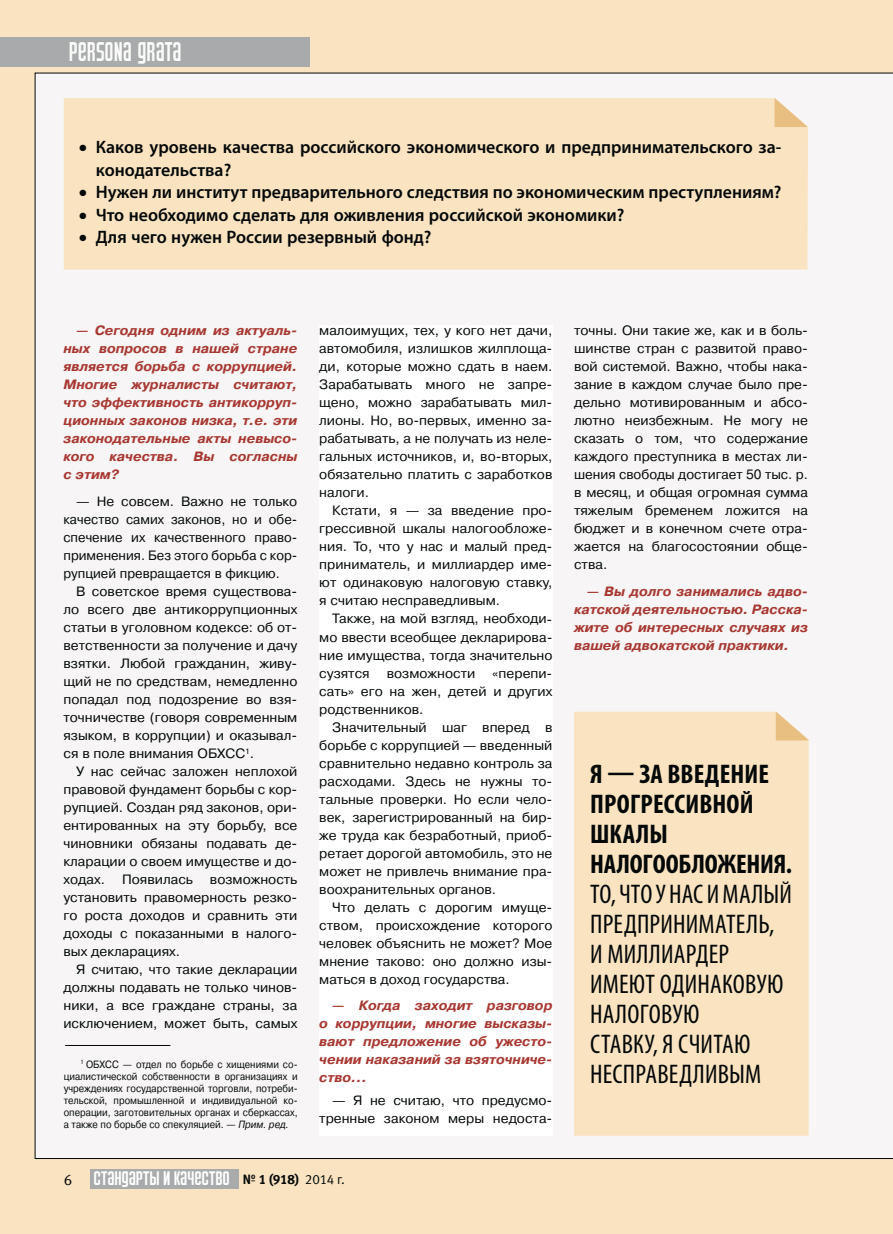
<style>
.page{position:relative;width:893px;height:1234px;background:#fff}
.page>*{position:absolute;margin:0;border:0;box-sizing:border-box;transform-origin:0 0}
.t1{font:condensed 27px/30px "Myriad Pro";letter-spacing:.005em;color:#040809}
.t2{font:700 condensed 27px/30px "Myriad Pro";letter-spacing:.005em;color:#040809}
.t3{font:27px "Airport";color:#fbfbfa;scale:.9 1}
.t4{font:19.5px "Airport";letter-spacing:-.005em;color:#fff}
.t5{font:600 18px/22.5px "Myriad Pro";color:#040809}
.t6{font:15px "Meta Normal LFC";color:#040809}
.t7{font:13.5px/18px "Pragmatica C";color:#040809;text-align:justify}
.t8{font:italic 700 13.5px/18px "Pragmatica C";color:#a83832;text-align:justify}
.t9{font:13.5px "Meta Bold LFC";color:#040809}
.t10{font:10.5px/12px "Pragmatica C";color:#040809;text-align:justify;scale:.9 1}
.s1{font-style:italic}
.s2{font-family:"Meta Bold C"}
.s3{font-family:"Meta Normal LFC"}
</style>
<div class="page">
<div style="left:0;top:0;width:893px;height:1233px;background:#f9e3c0"></div>
<div style="left:35px;top:73px;width:858px;height:1085px;background:#f7f5f5"></div>
<div style="left:0;top:37px;width:310px;height:30px;background:#a8aaac"></div>
<div style="left:90px;top:1168px;width:149px;height:20px;background:#a8aaac"></div>
<svg style="left:64px;top:98px;width:744px;height:171px"></svg>
<svg style="left:774px;top:98px;width:34px;height:29px"></svg>
<div style="left:319px;top:325px;width:233px;height:810px;background:#fff"></div>
<hr style="left:65px;top:1044px;width:105px;height:1px;background:#040809">
<svg style="left:574px;top:711px;width:235px;height:424px"></svg>
<svg style="left:776px;top:711px;width:33px;height:29px"></svg>
<svg style="left:80px;top:145px;width:12px;height:9px"></svg>
<svg style="left:80px;top:190px;width:12px;height:9px"></svg>
<svg style="left:80px;top:212px;width:12px;height:10px"></svg>
<svg style="left:80px;top:235px;width:12px;height:9px"></svg>
<h1 class="t3" style="left:69px;top:36px;width:127px">PERSONA GRATA</h1>
<p class="t5" style="left:96px;top:136px;width:687px">Каков уровень качества российского экономического и предпринимательского за&shy;конодательства?<br>Нужен ли институт предварительного следствия по экономическим преступлениям?<br>Что необходимо сделать для оживления российской экономики?<br>Для чего нужен России резервный фонд?</p>
<p class="t8" style="left:63px;top:323px;width:235px;text-indent:13px">— Сегодня одним из актуаль&shy;ных вопросов в нашей стране является борьба с коррупцией.<br>Многие журналисты считают, что эффективность антикорруп&shy;ционных законов низка, т.е. эти законодательные акты невысо&shy;кого качества. Вы согласны с этим?</p>
<p class="t7" style="left:63px;top:493px;width:235px;text-indent:13px">— Не совсем. Важно не только качество самих законов, но и обе&shy;спечение их качественного право&shy;применения. Без этого борьба с кор&shy;рупцией превращается в фикцию.</p>
<p class="t7" style="left:63px;top:583px;width:235px;text-indent:13px">В советское время существова&shy;ло всего две антикоррупционных статьи в уголовном кодексе: об от&shy;ветственности за получение и дачу взятки. Любой гражданин, живу&shy;щий не по средствам, немедленно попадал под подозрение во взя&shy;точничестве (говоря современным языком, в коррупции) и оказывал&shy;ся в поле внимания ОБХСС<sup>1</sup>.</p>
<p class="t7" style="left:63px;top:763px;width:235px;text-indent:13px">У нас сейчас заложен неплохой правовой фундамент борьбы с кор&shy;рупцией. Создан ряд законов, ори&shy;ентированных на эту борьбу, все чиновники обязаны подавать де&shy;кларации о своем имуществе и до&shy;ходах.</p>
<p class="t7" style="left:122px;top:871px;width:72px">Появилась</p>
<p class="t7" style="left:63px;top:871px;width:235px;text-indent:147px">возможность установить правомерность резко&shy;го роста доходов и сравнить эти доходы с показанными в налого&shy;вых декларациях.</p>
<p class="t7" style="left:63px;top:961px;width:235px;text-indent:13px">Я считаю, что такие декларации должны подавать не только чинов&shy;ники, а все граждане страны, за исключением, может быть, самых</p>
<p class="t10" style="left:64px;top:1058px;width:261px;text-indent:17px"><sup>1</sup> ОБХСС — отдел по борьбе с хищениями со&shy;циалистической собственности в организациях и учреждениях государственной торговли, потреби&shy;тельской, промышленной и индивидуальной ко&shy;операции, заготовительных органах и сберкассах, а также по борьбе со спекуляцией. — <span class="s1">Прим. ред.</span></p>
<p class="t7" style="left:319px;top:323px;width:235px">малоимущих, тех, у кого нет дачи, автомобиля, излишков жилплоща&shy;ди, которые можно сдать в наем.<br>Зарабатывать много не запре&shy;щено, можно зарабатывать мил&shy;лионы. Но, во-первых, именно за&shy;рабатывать, а не получать из неле&shy;гальных источников, и, во-вторых, обязательно платить с заработков налоги.</p>
<p class="t7" style="left:319px;top:503px;width:235px;text-indent:13px">Кстати, я — за введение про&shy;грессивной шкалы налогообложе&shy;ния. То, что у нас и малый пред&shy;приниматель, и миллиардер име&shy;ют одинаковую налоговую ставку, я считаю несправедливым.</p>
<p class="t7" style="left:319px;top:611px;width:235px;text-indent:13px">Также, на мой взгляд, необходи&shy;мо ввести всеобщее декларирова&shy;ние имущества, тогда значительно сузятся</p>
<p class="t7" style="left:319px;top:665px;width:235px;text-indent:173px">«перепи&shy;сать» его на жен, детей и других родственников.</p>
<p class="t7" style="left:319px;top:719px;width:235px;text-indent:13px">Значительный шаг вперед в борьбе с коррупцией — введенный сравнительно недавно контроль за расходами. Здесь не нужны то&shy;тальные проверки. Но если чело&shy;век, зарегистрированный на бир&shy;же труда как безработный, приоб&shy;ретает дорогой автомобиль, это не может не привлечь внимание пра&shy;воохранительных органов.</p>
<p class="t7" style="left:319px;top:899px;width:235px;text-indent:13px">Что делать с дорогим имуще&shy;ством, происхождение которого человек объяснить не может? Мое мнение таково: оно должно изы&shy;маться в доход государства.</p>
<p class="t8" style="left:319px;top:997px;width:235px;text-indent:13px">— Когда заходит разговор о коррупции, многие высказы&shy;вают предложение об ужесто&shy;чении наказаний за взяточниче&shy;ство...</p>
<p class="t7" style="left:319px;top:1092px;width:235px;text-align:right">— Я не считаю, что предусмо&shy;тренные законом меры недоста-</p>
<p class="t7" style="left:387px;top:665px;width:90px">возможности</p>
<h2 class="t4" style="left:93px;top:1166px;width:138px">СТАНДАРТЫ И КАЧЕСТВО</h2>
<p class="t6" style="left:64px;top:1170px;width:10px">6</p>
<p class="t9" style="left:243px;top:1170px;width:104px"><span class="s2">№</span> 1 (918) <span class="s3">2014 г.</span></p>
<p class="t7" style="left:574px;top:323px;width:235px">точны. Они такие же, как и в боль&shy;шинстве стран с развитой право&shy;вой системой. Важно, чтобы нака&shy;зание в каждом случае было пре&shy;дельно мотивированным и абсо&shy;лютно неизбежным. Не могу не сказать о том, что содержание каждого преступника в местах ли&shy;шения свободы достигает 50 тыс. р. в месяц, и общая огромная сумма тяжелым бременем ложится на бюджет и в конечном счете отра&shy;жается на благосостоянии обще&shy;ства.</p>
<p class="t8" style="left:574px;top:583px;width:235px;text-indent:13px">— Вы долго занимались адво&shy;катской деятельностью. Расска&shy;жите об интересных случаях из вашей адвокатской практики.</p>
<h1 class="t2" style="left:590px;top:758px;width:204px">Я — ЗА ВВЕДЕНИЕ<br>ПРОГРЕССИВНОЙ<br>ШКАЛЫ<br>НАЛОГООБЛОЖЕНИЯ.</h1>
<h1 class="t1" style="left:590px;top:878px;width:203px">ТО, ЧТО У НАС И МАЛЫЙ<br>ПРЕДПРИНИМАТЕЛЬ,<br>И МИЛЛИАРДЕР<br>ИМЕЮТ ОДИНАКОВУЮ<br>НАЛОГОВУЮ<br>СТАВКУ, Я СЧИТАЮ<br>НЕСПРАВЕДЛИВЫМ</h1>
</div>
